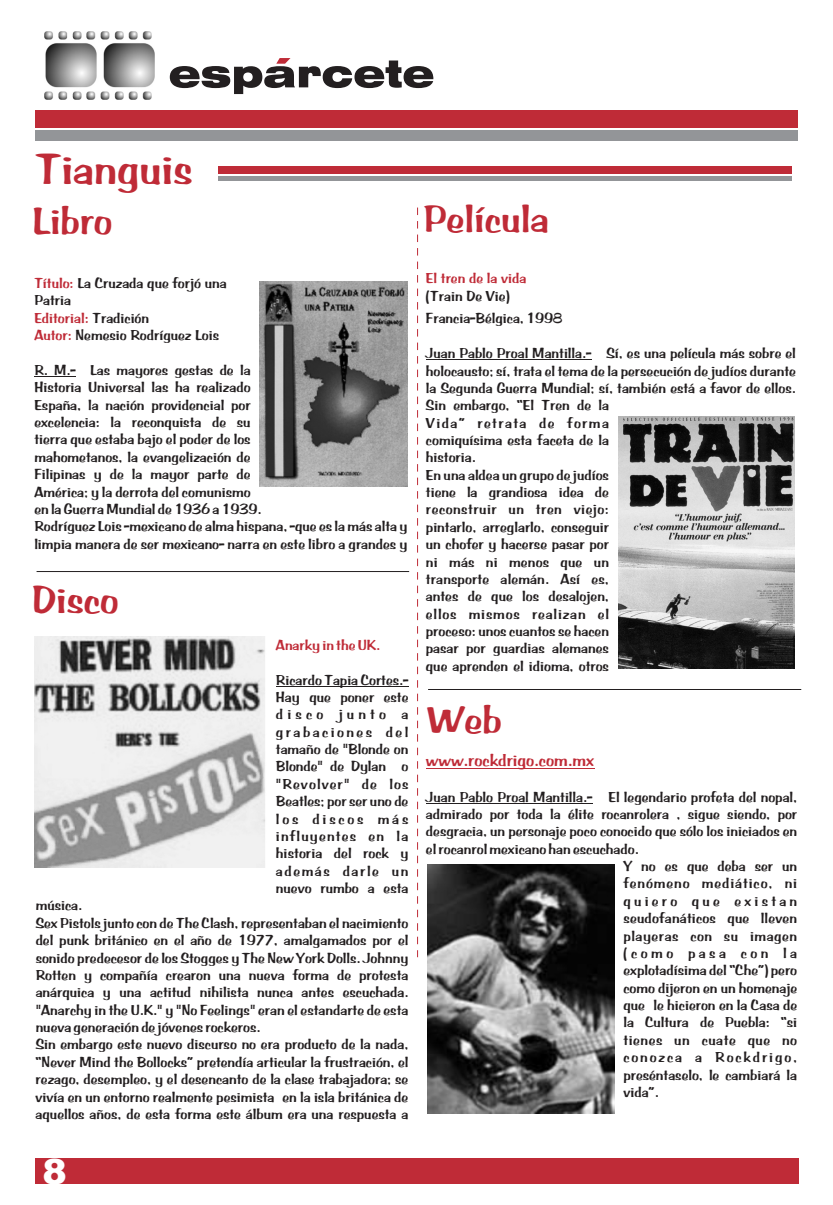
<style>
.page{position:relative;width:833px;height:1205px;background:#fff}
.page>*{position:absolute;margin:0;border:0;box-sizing:border-box;transform-origin:0 0}
.t1{font:45px "BRADDON";color:#bf2b37}
.t2{font:40px "BRADDON";color:#bf2b37}
.t3{font:900 35px "Arial";color:#fff;scale:1.05 1}
.t4{font:17.5px "BRADDON";color:#bf2b37}
.t5{font:15px/17.4px "BRADDON";color:#231f20}
.t6{font:15px "BRADDON";letter-spacing:.035em;color:#231f20}
.t7{font:15px "BRADDON";color:#bf2b37}
.t8{font:15px "BRADDON";letter-spacing:.06em;color:#231f20}
.t9{font:15px "BRADDON";letter-spacing:.125em;color:#231f20}
.t10{font:15px "BRADDON";letter-spacing:.215em;color:#231f20}
.t11{font:15px "BRADDON";letter-spacing:.23em;color:#231f20}
.s1{color:#bf2b37}
</style>
<div class="page">
<div style="left:36px;top:1158px;width:763px;height:25px;background:#bf2b37"></div>
<div style="left:219px;top:166px;width:573px;height:7px;background:#bf2b37"></div>
<hr style="left:218px;top:176px;width:574px;height:4px;background:#939598">
<div style="left:35px;top:111px;width:763px;height:17px;background:#bf2b37"></div>
<div style="left:35px;top:131px;width:763px;height:10px;background:#939598"></div>
<svg style="left:170px;top:58px;width:263px;height:36px"></svg>
<img style="left:45px;top:32px;width:110px;height:67px">
<hr style="left:34px;top:376px;width:42px;height:1px;background:#231f20">
<img style="left:260px;top:281px;width:147px;height:205px">
<hr style="left:426px;top:359px;width:165px;height:1px;background:#231f20">
<img style="left:618px;top:417px;width:176px;height:251px">
<hr style="left:426px;top:768px;width:168px;height:1px;background:#bf2b37">
<hr style="left:426px;top:803px;width:166px;height:1px;background:#231f20">
<hr style="left:428px;top:689px;width:373px;height:1px;background:#231f20">
<svg style="left:417px;top:208px;width:1px;height:749px"></svg>
<hr style="left:37px;top:571px;width:372px;height:1px;background:#231f20">
<hr style="left:276px;top:686px;width:132px;height:1px;background:#231f20">
<img style="left:34px;top:636px;width:231px;height:231px">
<img style="left:427px;top:864px;width:187px;height:250px">
<h1 class="t1" style="left:36px;top:142px;width:158px">Tianguis</h1>
<h2 class="t2" style="left:32px;top:197px;width:82px">Libro</h2>
<p class="t5" style="left:34px;top:275px;width:194px"><span class="s1">Título:</span> La Cruzada que forjó una</p>
<p class="t5" style="left:34px;top:310px;width:186px"><span class="s1">Editorial:</span> Tradición<br><span class="s1">Autor:</span> Nemesio Rodríguez Lois</p>
<p class="t5" style="left:34px;top:292px;width:38px">Patria</p>
<p class="t5" style="left:34px;top:362px;width:375px">R. M.- Las mayores gestas de la<br>Historia Universal las ha realizado<br>España, la nación providencial por<br>excelencia: la reconquista de su<br>tierra que estaba bajo el poder de los<br>mahometanos, la evangelización de<br>Filipinas y de la mayor parte de<br>América; y la derrota del comunismo<br>en la Guerra Mundial de 1936 a 1939.<br>Rodríguez Lois -mexicano de alma hispana, -que es la más alta y limpia manera de ser mexicano- narra en este libro a grandes y</p>
<h2 class="t2" style="left:32px;top:576px;width:88px">Disco</h2>
<p class="t7" style="left:276px;top:636px;width:106px">Anarky in the UK.</p>
<p class="t5" style="left:276px;top:671px;width:134px;text-align:justify">Ricardo Tapia Cortes.- Hay que poner este disco junto a grabaciones del tamaño de "Blonde on Blonde" de Dylan o "Revolver" de los Beatles; por ser uno de los discos más influyentes en la historia del rock y además darle un nuevo rumbo a esta</p>
<p class="t5" style="left:36px;top:897px;width:374px">música.<br>Sex Pistols junto con de The Clash, representaban el nacimiento del punk británico en el año de 1977, amalgamados por el sonido predecesor de los Stogges y The New York Dolls. Johnny Rotten y compañía crearon una nueva forma de protesta anárquica y una actitud nihilista nunca antes escuchada. "Anarchy in the U.K." y "No Feelings" eran el estandarte de esta nueva generación de jóvenes rockeros.<br>Sin embargo este nuevo discurso no era producto de la nada, “Never Mind the Bollocks” pretendía articular la frustración, el rezago, desempleo, y el desencanto de la clase trabajadora; se vivía en un entorno realmente pesimista en la isla británica de aquellos años, de esta forma este álbum era una respuesta a</p>
<h3 class="t3" style="left:42px;top:1158px;width:25px">8</h3>
<h2 class="t2" style="left:423px;top:196px;width:127px">Película</h2>
<p class="t7" style="left:426px;top:269px;width:102px">El tren de la vida</p>
<p class="t5" style="left:426px;top:285px;width:138px;line-height:22.8px">(Train De Vie)<br>Francia-Bélgica, 1998</p>
<p class="t5" style="left:426px;top:345px;width:371px">Juan Pablo Proal Mantilla.- Sí, es una película más sobre el holocausto; sí, trata el tema de la persecución de judíos durante la Segunda Guerra Mundial; sí, también está a favor de ellos.<br>Sin embargo, “El Tren de la<br>Vida” retrata de forma<br>comiquísima esta faceta de la<br>historia.<br>En una aldea un grupo de judíos<br>tiene la grandiosa idea de<br>reconstruir un tren viejo:<br>pintarlo, arreglarlo, conseguir<br>un chofer y hacerse pasar por<br>ni más ni menos que un<br>transporte alemán. Así es,<br>antes de que los desalojen,<br>ellos mismos realizan el<br>proceso: unos cuantos se hacen<br>pasar por guardias alemanes<br>que aprenden el idioma, otros</p>
<h2 class="t2" style="left:428px;top:696px;width:76px">Web</h2>
<p class="t4" style="left:426px;top:750px;width:170px">www.rockdrigo.com.mx</p>
<p class="t5" style="left:426px;top:788px;width:373px">Juan Pablo Proal Mantilla.- El legendario profeta del nopal,</p>
<p class="t5" style="left:426px;top:806px;width:373px">admirado por toda la élite rocanrolera , sigue siendo, por</p>
<p class="t5" style="left:426px;top:823px;width:373px">desgracia, un personaje poco conocido que sólo los iniciados en</p>
<p class="t5" style="left:426px;top:840px;width:214px">el rocanrol mexicano han escuchado.</p>
<p class="t5" style="left:623px;top:858px;width:175px">Y no es que deba ser un</p>
<p class="t8" style="left:623px;top:875px;width:175px">fenómeno mediático, ni</p>
<p class="t10" style="left:623px;top:892px;width:175px">quiero que existan</p>
<p class="t5" style="left:623px;top:910px;width:175px">seudofanáticos que lleven</p>
<p class="t6" style="left:623px;top:927px;width:175px">playeras con su imagen</p>
<p class="t11" style="left:623px;top:944px;width:175px">(como pasa con la</p>
<p class="t5" style="left:623px;top:962px;width:175px">explotadísima del “Che”) pero</p>
<p class="t5" style="left:623px;top:979px;width:175px">como dijeron en un homenaje</p>
<p class="t5" style="left:623px;top:997px;width:175px">que le hicieron en la Casa de</p>
<p class="t5" style="left:623px;top:1014px;width:175px">la Cultura de Puebla: “si</p>
<p class="t6" style="left:623px;top:1031px;width:175px">tienes un cuate que no</p>
<p class="t9" style="left:623px;top:1048px;width:175px">conozca a Rockdrigo,</p>
<p class="t5" style="left:623px;top:1066px;width:175px">preséntaselo, le cambiará la</p>
<p class="t5" style="left:623px;top:1084px;width:37px">vida”.</p>
</div>
